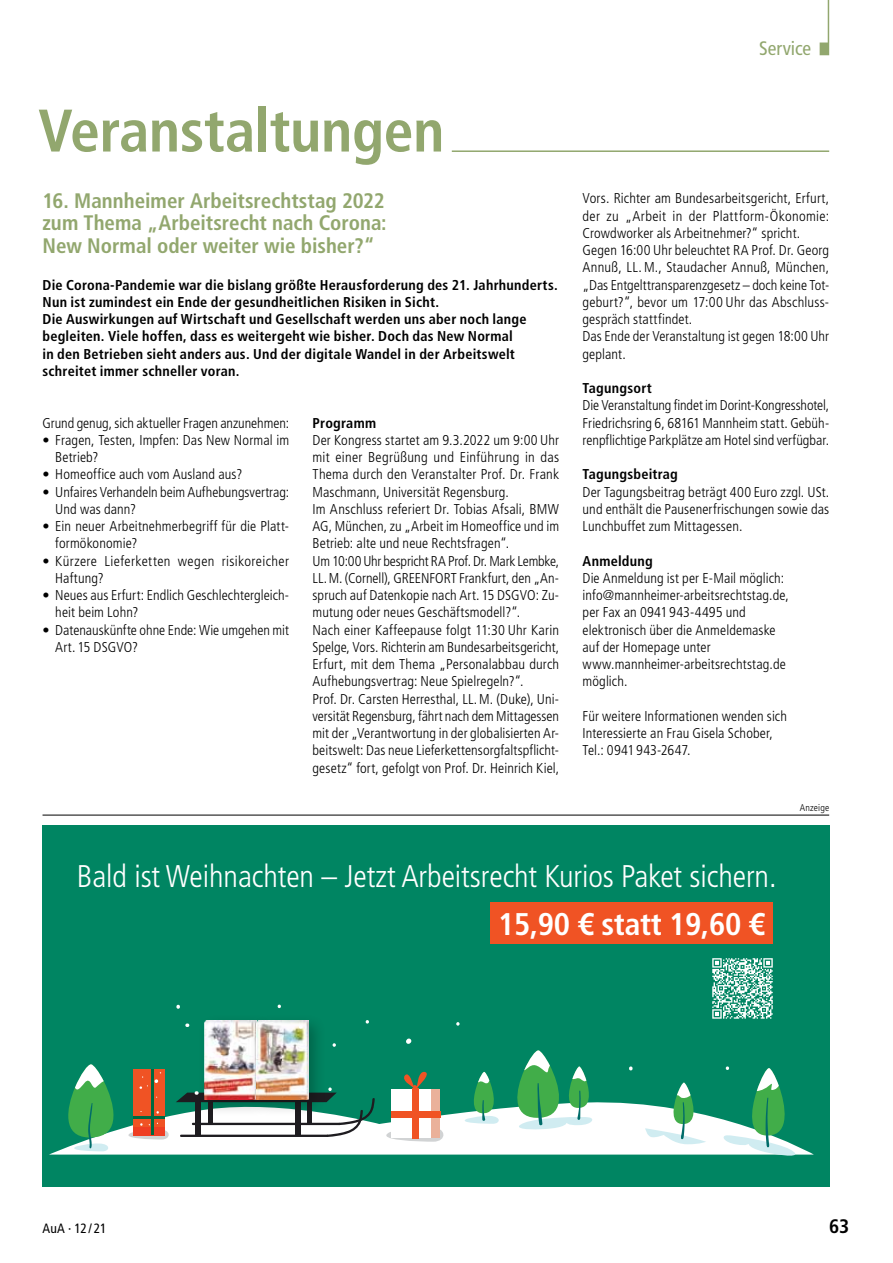
<style>
.page{position:relative;width:893px;height:1263px;background:#fff}
.page>*{position:absolute;margin:0;border:0;box-sizing:border-box;transform-origin:0 0}
.t1{font:700 condensed 60px "Frutiger LT Std";letter-spacing:-.005em;color:#92a76e}
.t2{font:300 condensed 31.35px "Frutiger LT Std";letter-spacing:-.005em;color:#fff}
.t3{font:700 condensed 31.35px "Frutiger LT Std";letter-spacing:-.01em;color:#fff}
.t4{font:700 condensed 21px/22.5px "Frutiger LT Std";color:#92a76e;text-align:justify}
.t5{font:condensed 19.5px "Frutiger LT Std";letter-spacing:-.005em;color:#92a76e}
.t6{font:700 condensed 19.5px "Frutiger LT Std";color:#000}
.t7{font:300 condensed 14.25px/17.2px "Frutiger LT Std";letter-spacing:.01em;color:#000}
.t8{font:700 condensed 14.25px/17.2px "Frutiger LT Std";letter-spacing:.015em;color:#000}
.t9{font:condensed 13.5px "Frutiger LT Std";letter-spacing:-.005em;color:#000}
.t10{font:300 condensed 9.75px "Frutiger LT Std";letter-spacing:.015em;color:#000}
</style>
<div class="page">
<svg style="left:820px;top:0;width:9px;height:55px"></svg>
<hr style="left:452px;top:150px;width:377px;height:2px;background:#92a76e">
<div style="left:43px;top:825px;width:786px;height:362px;background:#008562"></div>
<div style="left:490px;top:902px;width:283px;height:41px;background:#f05324"></div>
<img style="left:205px;top:1020px;width:45px;height:18px">
<div style="left:250px;top:1013px;width:77px;height:104px;background:#000;opacity:.25"></div>
<svg style="left:176px;top:1005px;width:4px;height:4px"></svg>
<svg style="left:456px;top:1022px;width:4px;height:3px"></svg>
<svg style="left:185px;top:1023px;width:4px;height:4px"></svg>
<svg style="left:277px;top:1004px;width:4px;height:4px"></svg>
<svg style="left:49px;top:1038px;width:765px;height:118px"></svg>
<svg style="left:712px;top:958px;width:61px;height:61px"></svg>
<hr style="left:43px;top:815px;width:786px;height:1px;background:#000">
<h1 class="t1" style="left:38px;top:95px;width:408px">Veranstaltungen</h1>
<h3 class="t4" style="left:43px;top:189px;width:346px">16. Mannheimer Arbeitsrechtstag 2022 zum Thema „Arbeitsrecht nach Corona:<br>New Normal oder weiter wie bisher?“</h3>
<p class="t8" style="left:43px;top:276px;width:517px">Die Corona-Pandemie war die bislang größte Herausforderung des 21. Jahrhunderts.<br>Nun ist zumindest ein Ende der gesundheitlichen Risiken in Sicht.<br>Die Auswirkungen auf Wirtschaft und Gesellschaft werden uns aber noch lange begleiten. Viele hoffen, dass es weitergeht wie bisher. Doch das New Normal<br>in den Betrieben sieht anders aus. Und der digitale Wandel in der Arbeitswelt schreitet immer schneller voran.</p>
<p class="t7" style="left:43px;top:414px;width:248px">Grund genug, sich aktueller Fragen anzunehmen:</p>
<p class="t7" style="left:55px;top:431px;width:235px;text-indent:-13px">• Fragen, Testen, Impfen: Das New Normal im<br>Betrieb?</p>
<p class="t7" style="left:43px;top:466px;width:201px">• Homeoffice auch vom Ausland aus?</p>
<p class="t7" style="left:55px;top:483px;width:235px;text-indent:-13px">• Unfaires Verhandeln beim Aufhebungsvertrag:<br>Und was dann?</p>
<p class="t7" style="left:55px;top:518px;width:235px;text-indent:-13px">• Ein neuer Arbeitnehmerbegriff für die Platt&shy;formökonomie?</p>
<p class="t7" style="left:55px;top:552px;width:235px;text-indent:-13px">• Kürzere Lieferketten wegen risikoreicher<br>Haftung?</p>
<p class="t7" style="left:55px;top:587px;width:235px;text-indent:-13px">• Neues aus Erfurt: Endlich Geschlechtergleich&shy;heit beim Lohn?</p>
<p class="t7" style="left:55px;top:621px;width:235px;text-indent:-13px">• Datenauskünfte ohne Ende: Wie umgehen mit<br>Art. 15 DSGVO?</p>
<p class="t8" style="left:313px;top:414px;width:65px">Programm</p>
<p class="t7" style="left:313px;top:431px;width:248px">Der Kongress startet am 9.3.2022 um 9:00 Uhr mit einer Begrüßung und Einführung in das Thema durch den Veranstalter Prof. Dr. Frank Maschmann, Universität Regensburg.<br>Im Anschluss referiert Dr. Tobias Afsali, BMW AG, München, zu „Arbeit im Homeoffice und im Betrieb: alte und neue Rechtsfragen“.<br>Um 10:00Uhr bespricht RA Prof. Dr. Mark Lembke, LL.M. (Cornell), GREENFORT Frankfurt, den „An&shy;spruch auf Datenkopie nach Art. 15 DSGVO: Zu&shy;mutung oder neues Geschäftsmodell?“.<br>Nach einer Kaffeepause folgt 11:30 Uhr Karin Spelge, Vors. Richterin am Bundesarbeitsgericht, Erfurt, mit dem Thema „Personalabbau durch Aufhebungsvertrag: Neue Spielregeln?“.<br>Prof. Dr. Carsten Herresthal, LL.M. (Duke), Uni&shy;versität Regensburg, fährt nach dem Mittagessen mit der „Verantwortung in der globalisierten Ar&shy;beitswelt: Das neue Lieferkettensorgfaltspflicht&shy;gesetz“ fort, gefolgt von Prof. Dr. Heinrich Kiel,</p>
<h3 class="t5" style="left:759px;top:37px;width:54px">Service</h3>
<p class="t7" style="left:583px;top:190px;width:248px">Vors. Richter am Bundesarbeitsgericht, Erfurt, der zu „Arbeit in der Plattform-Ökonomie:<br>Crowdworker als Arbeitnehmer?“ spricht.<br>Gegen 16:00 Uhr beleuchtet RA Prof. Dr. Georg Annuß, LL. M., Staudacher Annuß, München, „Das Entgelttransparenzgesetz – doch keine Tot&shy;geburt?“, bevor um 17:00 Uhr das Abschluss&shy;gespräch stattfindet.<br>Das Ende der Veranstaltung ist gegen 18:00 Uhr geplant.</p>
<p class="t8" style="left:583px;top:379px;width:71px">Tagungsort</p>
<p class="t7" style="left:583px;top:397px;width:248px;text-align:justify">Die Veranstaltung findet im Dorint-Kongresshotel, Friedrichsring 6, 68161 Mannheim statt. Gebüh&shy;renpflichtige Parkplätze am Hotel sind verfügbar.</p>
<p class="t8" style="left:583px;top:466px;width:97px">Tagungsbeitrag</p>
<p class="t7" style="left:583px;top:483px;width:248px;text-align:justify">Der Tagungsbeitrag beträgt 400 Euro zzgl. USt. und enthält die Pausenerfrischungen sowie das Lunchbuffet zum Mittagessen.</p>
<p class="t8" style="left:583px;top:552px;width:72px">Anmeldung</p>
<p class="t7" style="left:583px;top:569px;width:208px">Die Anmeldung ist per E-Mail möglich: info@mannheimer-arbeitsrechtstag.de, per Fax an 0941 943-4495 und elektronisch über die Anmeldemaske auf der Homepage unter www.mannheimer-arbeitsrechtstag.de möglich.</p>
<p class="t7" style="left:583px;top:707px;width:206px">Für weitere Informationen wenden sich<br>Interessierte an Frau Gisela Schober,<br>Tel.: 0941 943-2647.</p>
<p class="t10" style="left:800px;top:802px;width:31px">Anzeige</p>
<h2 class="t2" style="left:77px;top:858px;width:701px">Bald ist Weihnachten – Jetzt Arbeitsrecht Kurios Paket sichern.</h2>
<h2 class="t3" style="left:498px;top:905px;width:269px">15,90 € statt 19,60 €</h2>
<p class="t9" style="left:43px;top:1221px;width:66px">AuA · 12 / 21</p>
<h3 class="t6" style="left:829px;top:1215px;width:22px">63</h3>
</div>
